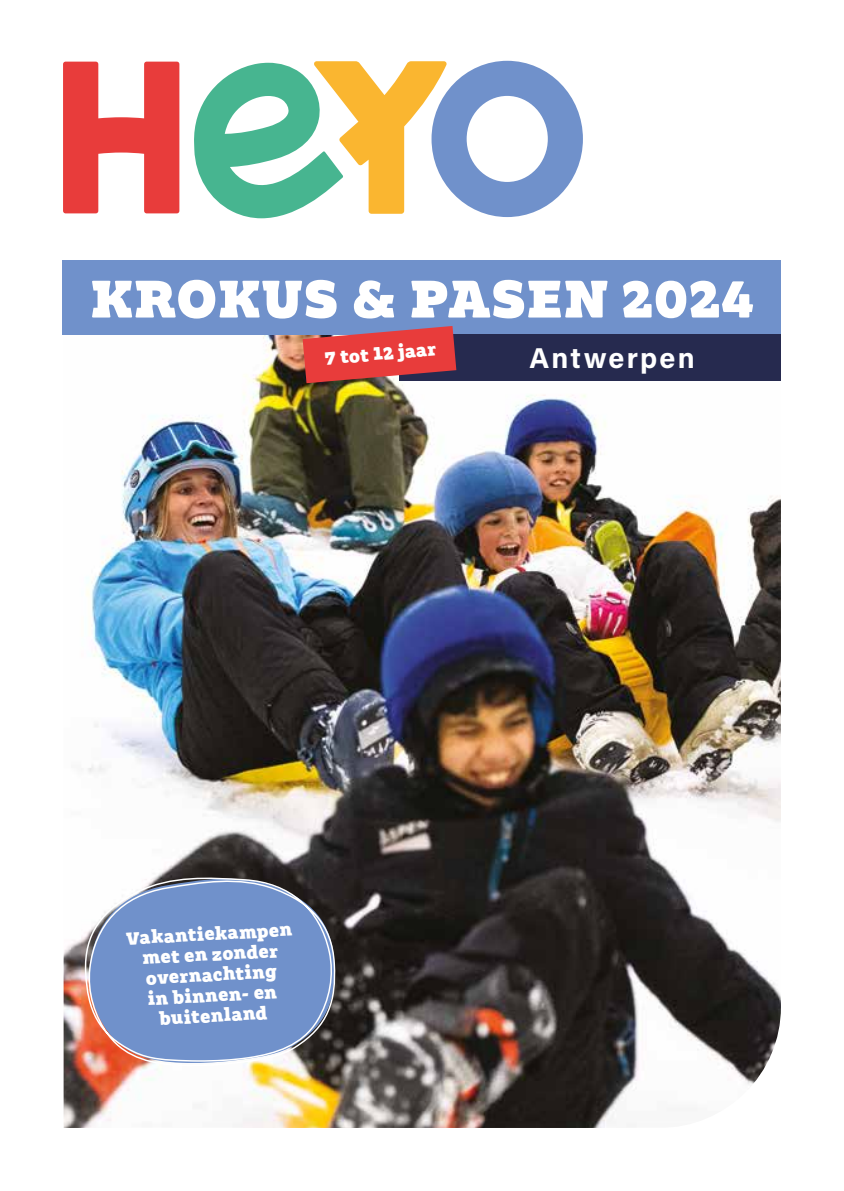
<style>
.page{position:relative;width:844px;height:1191px;background:#fff}
.page>*{position:absolute;margin:0;border:0;box-sizing:border-box;transform-origin:0 0}
.t1{font:700 57.75px "Grueber";color:#fff}
.t2{font:700 28.7px "Acumin Pro";letter-spacing:.08em;color:#fff}
.t3{font:700 19.07px/20.5px "Grueber";color:#fff;text-align:center}
</style>
<div class="page">
<img style="left:64px;top:335px;width:716px;height:793px">
<div style="left:62px;top:260px;width:718px;height:75px;background:#7091cb"></div>
<div style="left:399px;top:334px;width:382px;height:47px;background:#262a4f"></div>
<svg style="left:302px;top:326px;width:154px;height:57px"></svg>
<svg style="left:63px;top:62px;width:116px;height:151px"></svg>
<svg style="left:194px;top:61px;width:388px;height:157px"></svg>
<svg style="left:82px;top:873px;width:254px;height:194px"></svg>
<h1 class="t1" style="left:90px;top:262px;width:665px">KROKUS &amp; PASEN 2024</h1>
<p class="t3" style="left:324px;top:349px;width:113px;rotate:-5deg">7 tot 12 jaar</p>
<h2 class="t2" style="left:529px;top:338px;width:167px">Antwerpen</h2>
<p class="t3" style="left:125px;top:928px;width:168px;rotate:-3deg">Vakantiekampen met en zonder overnachting<br>in binnen- en buitenland</p>
</div>
